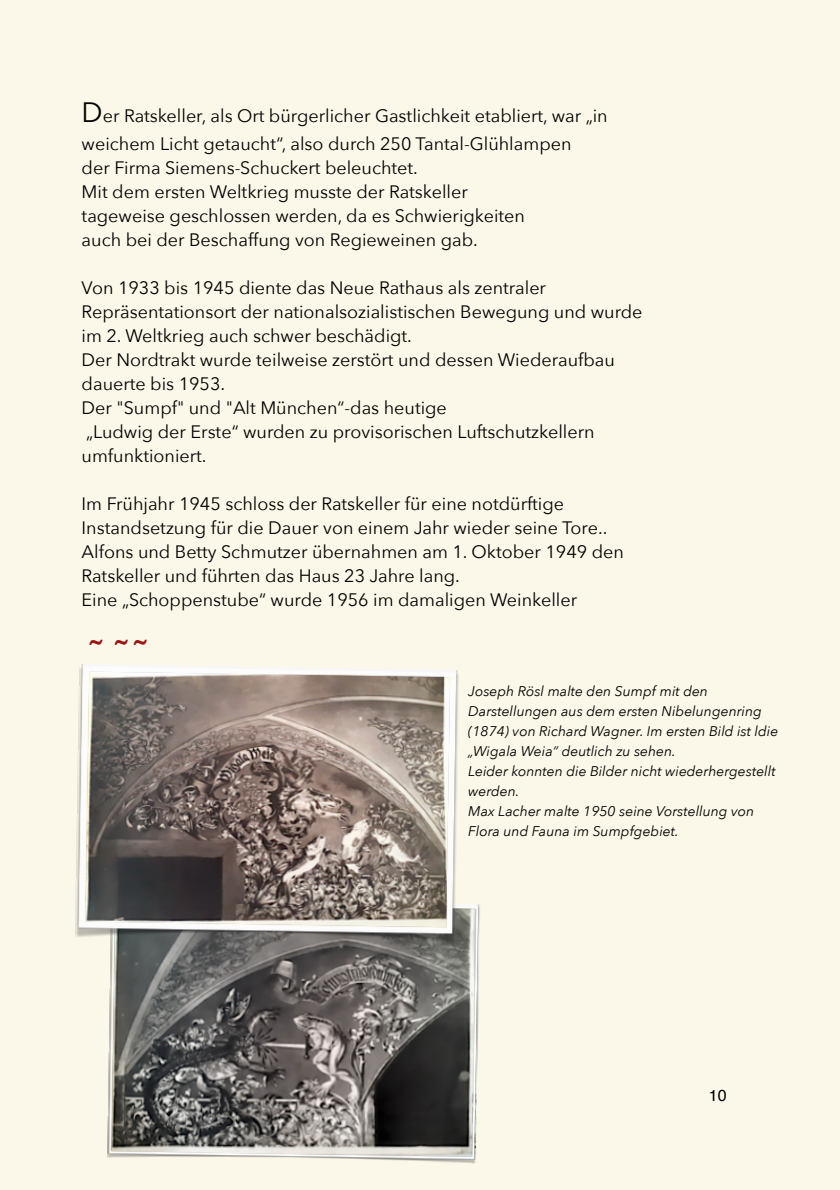
<style>
.page{position:relative;width:840px;height:1190px;background:#fbf7e9}
.page>*{position:absolute;margin:0;border:0;box-sizing:border-box;transform-origin:0 0}
.t1{font:700 22px "Helvetica";color:#991715}
.t2{font:18px/24px "Avenir Next";color:#000}
.t3{font:16px "Helvetica";color:#000}
.t4{font:italic 14px/20px "Avenir Next";color:#000}
.s1{font-size:28px}
</style>
<div class="page">
<img style="left:107px;top:904px;width:373px;height:260px">
<img style="left:75px;top:664px;width:385px;height:281px">
<p class="t2" style="left:82px;top:102px;width:528px;line-height:27.6px"><span class="s1">D</span>er Ratskeller, als Ort bürgerlicher Gastlichkeit etabliert, war „in weichem Licht getaucht“, also durch 250 Tantal-Glühlampen</p>
<p class="t2" style="left:82px;top:156px;width:445px">der Firma Siemens-Schuckert beleuchtet.<br>Mit dem ersten Weltkrieg musste der Ratskeller tageweise geschlossen werden, da es Schwierigkeiten auch bei der Beschaffung von Regieweinen gab.</p>
<p class="t2" style="left:82px;top:276px;width:562px">Von 1933 bis 1945 diente das Neue Rathaus als zentraler Repräsentationsort der nationalsozialistischen Bewegung und wurde im 2. Weltkrieg auch schwer beschädigt.<br>Der Nordtrakt wurde teilweise zerstört und dessen Wiederaufbau dauerte bis 1953.<br>Der "Sumpf" und "Alt München“-das heutige<br>„Ludwig der Erste“ wurden zu provisorischen Luftschutzkellern umfunktioniert.</p>
<p class="t2" style="left:82px;top:492px;width:544px">Im Frühjahr 1945 schloss der Ratskeller für eine notdürftige Instandsetzung für die Dauer von einem Jahr wieder seine Tore..<br>Alfons und Betty Schmutzer übernahmen am 1. Oktober 1949 den Ratskeller und führten das Haus 23 Jahre lang.<br>Eine „Schoppenstube“ wurde 1956 im damaligen Weinkeller</p>
<p class="t1" style="left:90px;top:631px;width:58px">~ ~ ~</p>
<p class="t4" style="left:468px;top:682px;width:311px">Joseph Rösl malte den Sumpf mit den Darstellungen aus dem ersten Nibelungenring (1874) von Richard Wagner. Im ersten Bild ist ldie „Wigala Weia“ deutlich zu sehen.<br>Leider konnten die Bilder nicht wiederhergestellt werden.<br>Max Lacher malte 1950 seine Vorstellung von Flora und Fauna im Sumpfgebiet.</p>
<p class="t3" style="left:709px;top:1089px;width:19px">10</p>
</div>
